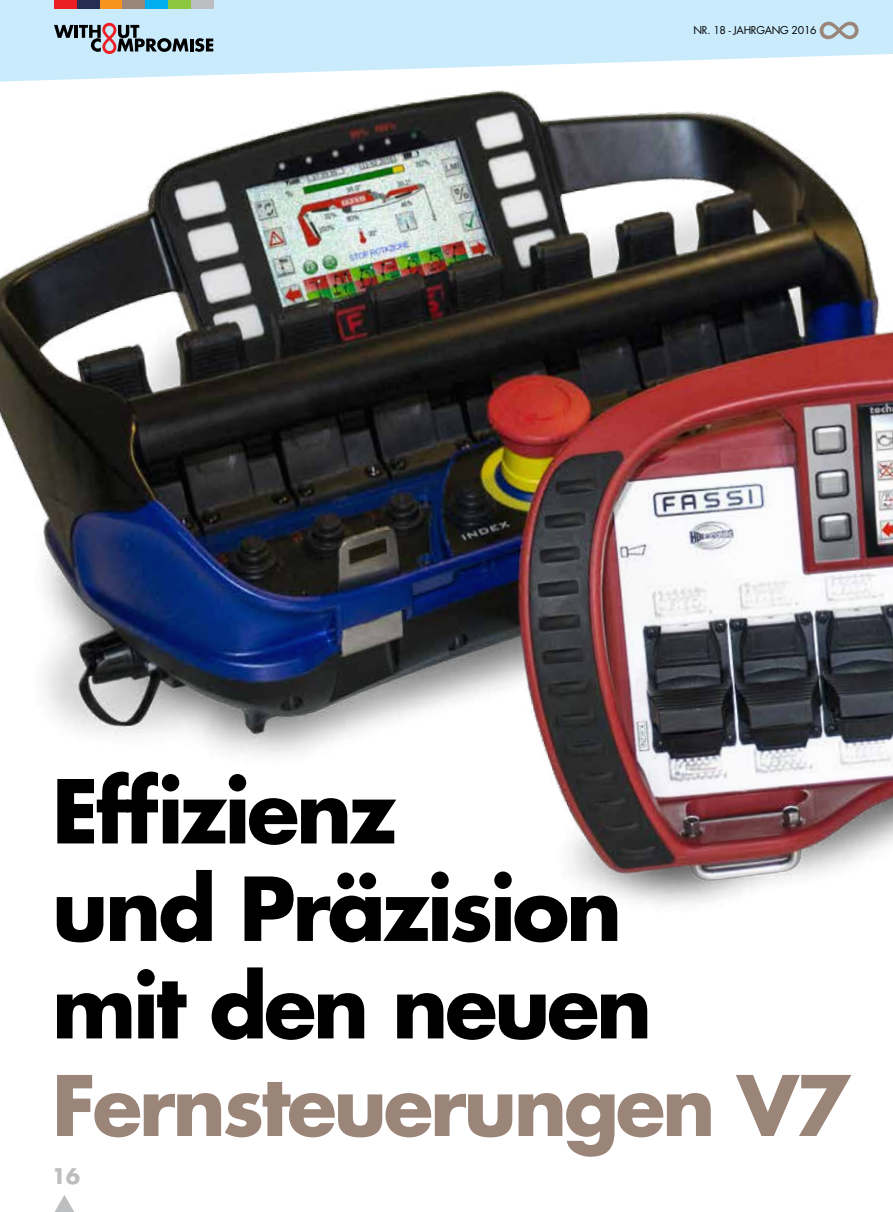
<style>
.page{position:relative;width:893px;height:1212px;background:#fff}
.page>*{position:absolute;margin:0;border:0;box-sizing:border-box;transform-origin:0 0}
.t1{font:700 85.5px/97.5px "Futura";letter-spacing:-.04em;color:#000}
.t2{font:700 81px "Futura";letter-spacing:-.04em;color:#9b8579}
.t3{font:700 21px "Futura";color:#bcbec0}
.t4{font:10.5px "Futura";letter-spacing:-.025em;color:#000}
</style>
<div class="page">
<img style="left:0;top:90px;width:893px;height:815px">
<svg style="left:0;top:0;width:893px;height:82px;fill:#c9ebfc"></svg>
<div style="left:54px;top:0;width:23px;height:9px;background:#ed1d24"></div>
<div style="left:77px;top:0;width:23px;height:9px;background:#272e54"></div>
<div style="left:100px;top:0;width:23px;height:9px;background:#f7941e"></div>
<div style="left:122px;top:0;width:23px;height:9px;background:#9b8579"></div>
<div style="left:145px;top:0;width:23px;height:9px;background:#00aeef"></div>
<div style="left:168px;top:0;width:23px;height:9px;background:#8dc63f"></div>
<div style="left:191px;top:0;width:23px;height:9px;background:#bcbec0"></div>
<svg style="left:54px;top:23px;width:159px;height:31px;background:#93a1ad"></svg>
<svg style="left:820px;top:22px;width:38px;height:17px"></svg>
<svg style="left:55px;top:1195px;width:19px;height:17px"></svg>
<p class="t4" style="left:729px;top:23px;width:86px">No.14 - year 2013</p>
<p class="t4" style="left:693px;top:23px;width:125px">NR. 18 - JAHRGANG 2016</p>
<h1 class="t1" style="left:52px;top:761px;width:602px">Effizienz<br>und Präzision mit den neuen</h1>
<h2 class="t2" style="left:52px;top:1052px;width:801px">Fernsteuerungen V7</h2>
<h3 class="t3" style="left:52px;top:1162px;width:30px">16</h3>
</div>
